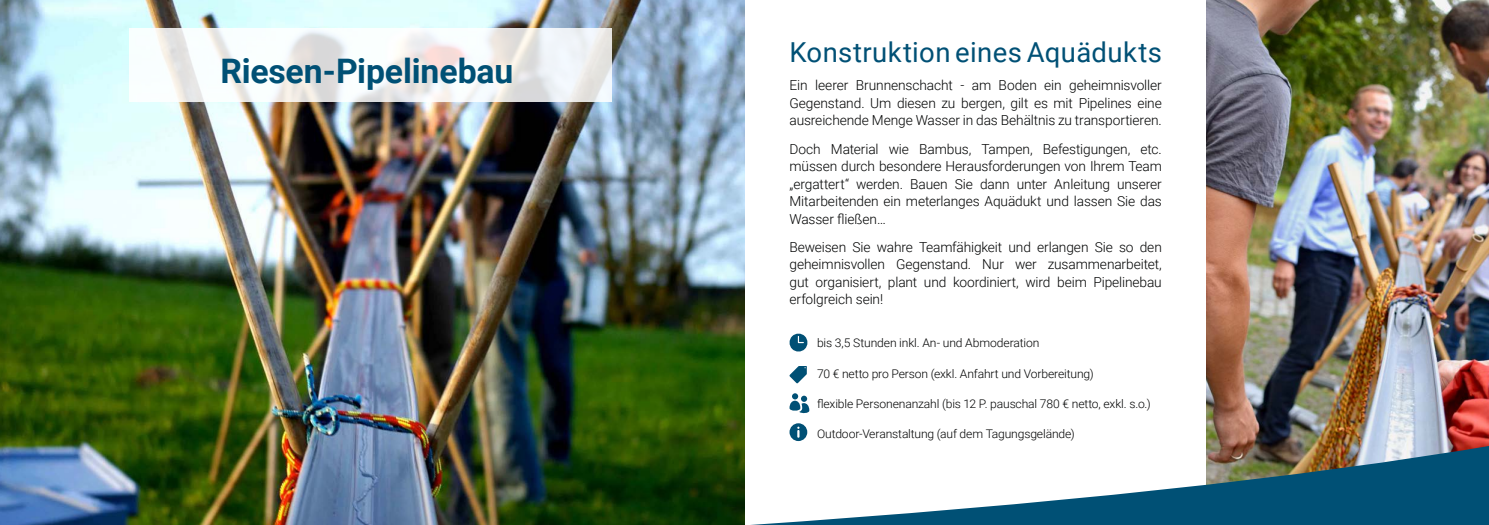
<style>
.page{position:relative;width:1489px;height:525px;background:#fff}
.page>*{position:absolute;margin:0;border:0;box-sizing:border-box;transform-origin:0 0}
.t1{font:700 33.75px "Roboto";letter-spacing:-.005em;color:#005075}
.t2{font:27.5px "Roboto";letter-spacing:.015em;color:#005075}
.t3{font:300 13.75px/17.5px "Roboto";letter-spacing:-.01em;color:#000202;text-align:justify}
.t4{font:300 11.88px "Roboto";letter-spacing:-.01em;color:#000202}
</style>
<div class="page">
<img style="left:0;top:0;width:744px;height:524px">
<img style="left:1206px;top:0;width:282px;height:444px">
<svg style="left:129px;top:28px;width:482px;height:74px"></svg>
<svg style="left:765px;top:444px;width:723px;height:80px"></svg>
<svg style="left:789px;top:333px;width:19px;height:19px"></svg>
<svg style="left:789px;top:366px;width:17px;height:17px"></svg>
<svg style="left:789px;top:393px;width:20px;height:20px"></svg>
<svg style="left:789px;top:423px;width:18px;height:18px"></svg>
<h1 class="t1" style="left:220px;top:47px;width:294px">Riesen-Pipelinebau</h1>
<h2 class="t2" style="left:789px;top:33px;width:374px">Konstruktion eines Aquädukts</h2>
<p class="t3" style="left:789px;top:76px;width:374px">Ein leerer Brunnenschacht - am Boden ein geheimnisvoller Gegenstand. Um diesen zu bergen, gilt es mit Pipelines eine ausreichende Menge Wasser in das Behältnis zu transportieren.</p>
<p class="t3" style="left:789px;top:139px;width:374px">Doch Material wie Bambus, Tampen, Befestigungen, etc. müssen durch besondere Herausforderungen von Ihrem Team „ergattert“ werden. Bauen Sie dann unter Anleitung unserer Mitarbeitenden ein meterlanges Aquädukt und lassen Sie das Wasser fließen…</p>
<p class="t3" style="left:789px;top:237px;width:374px">Beweisen Sie wahre Teamfähigkeit und erlangen Sie so den geheimnisvollen Gegenstand. Nur wer zusammenarbeitet, gut organisiert, plant und koordiniert, wird beim Pipelinebau erfolgreich sein!</p>
<p class="t4" style="left:817px;top:335px;width:224px">bis 3,5 Stunden inkl. An- und Abmoderation</p>
<p class="t4" style="left:817px;top:365px;width:278px">70 € netto pro Person (exkl. Anfahrt und Vorbereitung)</p>
<p class="t4" style="left:817px;top:395px;width:335px">flexible Personenanzahl (bis 12 P. pauschal 780 € netto, exkl. s.o.)</p>
<p class="t4" style="left:817px;top:425px;width:259px">Outdoor-Veranstaltung (auf dem Tagungsgelände)</p>
</div>
